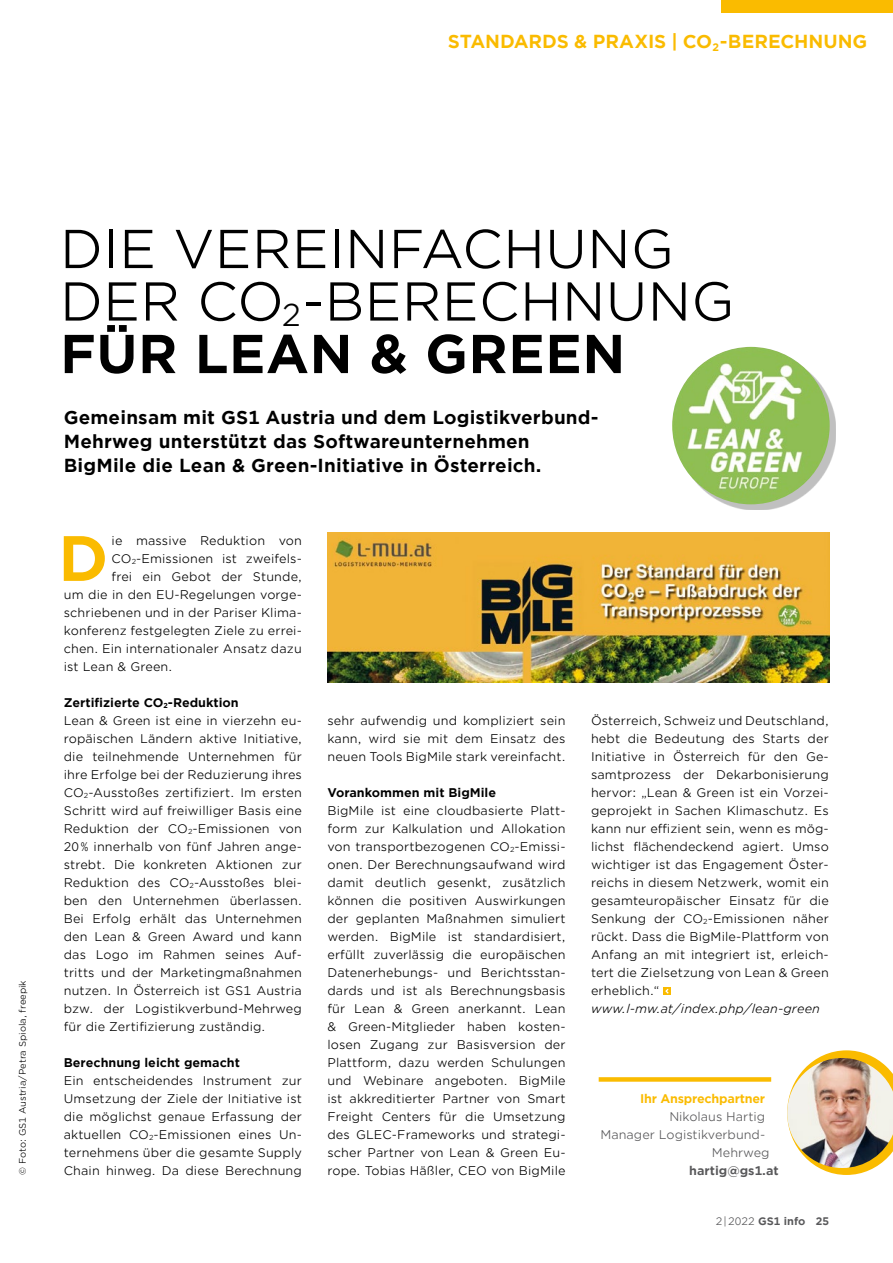
<style>
.page{position:relative;width:893px;height:1263px;background:#fff}
.page>*{position:absolute;margin:0;border:0;box-sizing:border-box;transform-origin:0 0}
.LAUF{font:700 61.5px "Gotham Office";color:#fabb00}
.Titel{font:52.5px/52.5px "Gotham Office";color:#000}
.VORSPANN{font:700 18px/24px "Gotham Office";letter-spacing:.01em;color:#000}
.t1{font:700 18px "Gotham Office";letter-spacing:-.005em;color:#fabb00}
.LAUF-2{font:12px/18px "Gotham Office";letter-spacing:.01em;color:#000;text-align:justify}
.ZWITI{font:700 12px "Gotham Office";color:#000}
.LAUF-3{font:12px/18px "Gotham Office";color:#58585a}
.LAUF-4{font:italic 12px "Gotham Office";letter-spacing:.01em;color:#000}
.LAUF-5{font:700 12px "Gotham Office";color:#000}
.Ansprechpartner{font:700 12px "Gotham Office";letter-spacing:-.02em;color:#fabb00}
.LAUF-6{font:700 12px "Gotham Office";color:#58585a}
.t2{font:700 10.5px "Gotham Office";color:#58585a}
.t3{font:9px "Gotham Office";color:#000}
.s1{font-weight:700}
.s2{font-weight:400}
</style>
<div class="page">
<div style="left:663px;top:987px;width:8px;height:8px;background:#fabb00"></div>
<svg style="left:665px;top:988px;width:4px;height:6px"></svg>
<svg style="left:818px;top:1050px;width:57px;height:125px"></svg>
<img style="left:787px;top:1058px;width:106px;height:110px">
<div style="left:678px;top:353px;width:158px;height:157px;background:#000;opacity:.25"></div>
<img style="left:672px;top:347px;width:158px;height:157px;border-radius:79px">
<div style="left:599px;top:1077px;width:172px;height:5px;background:#fabb00"></div>
<div style="left:721px;top:0;width:172px;height:13px;background:#fabb00"></div>
<img style="left:327px;top:533px;width:502px;height:150px">
<p class="t1" style="left:448px;top:29px;width:421px">STANDARDS &amp; PRAXIS | CO<sub>2</sub>-BERECHNUNG</p>
<p class="t3" style="left:16px;top:1175px;width:196px;rotate:-90deg">© Foto: GS1 Austria/Petra Spiola, freepik</p>
<p class="Titel" style="left:60px;top:221px;width:676px">DIE VEREINFACHUNG<br>DER CO<sub>2</sub>-BERECHNUNG<br><span class="s1">FÜR LEAN &amp; GREEN</span></p>
<p class="VORSPANN" style="left:64px;top:405px;width:536px">Gemeinsam mit GS1 Austria und dem Logistikverbund-<br>Mehrweg unterstützt das Softwareunternehmen<br>BigMile die Lean &amp; Green-Initiative in Österreich.</p>
<p class="LAUF" style="left:58px;top:516px;width:52px">D</p>
<p class="LAUF-2" style="left:112px;top:531px;width:192px">ie massive Reduktion von</p>
<p class="LAUF-2" style="left:112px;top:549px;width:192px">CO<sub>2</sub>-Emissionen ist zweifels-</p>
<p class="LAUF-2" style="left:112px;top:567px;width:192px">frei ein Gebot der Stunde,</p>
<p class="LAUF-2" style="left:64px;top:585px;width:240px">um die in den EU-Regelungen vorge-</p>
<p class="LAUF-2" style="left:64px;top:603px;width:240px">schriebenen und in der Pariser Klima-</p>
<p class="LAUF-2" style="left:64px;top:621px;width:240px">konferenz festgelegten Ziele zu errei-</p>
<p class="LAUF-2" style="left:64px;top:639px;width:240px">chen. Ein internationaler Ansatz dazu</p>
<p class="LAUF-2" style="left:64px;top:657px;width:110px">ist Lean &amp; Green.</p>
<p class="ZWITI" style="left:64px;top:694px;width:177px">Zertifizierte CO<sub>2</sub>-Reduktion</p>
<p class="LAUF-2" style="left:64px;top:711px;width:240px">Lean &amp; Green ist eine in vierzehn eu&shy;ropäischen Ländern aktive Initiative, die teilnehmende Unternehmen für ihre Erfolge bei der Reduzierung ihres CO<sub>2</sub>-Ausstoßes zertifiziert. Im ersten Schritt wird auf freiwilliger Basis eine Reduktion der CO<sub>2</sub>-Emissionen von 20% innerhalb von fünf Jahren ange&shy;strebt. Die konkreten Aktionen zur Reduktion des CO<sub>2</sub>-Ausstoßes blei&shy;ben den Unternehmen überlassen.<br>Bei Erfolg erhält das Unternehmen den Lean &amp; Green Award und kann das Logo im Rahmen seines Auf&shy;tritts und der Marketingmaßnahmen nutzen. In Österreich ist GS1 Austria bzw. der Logistikverbund-Mehrweg für die Zertifizierung zuständig.</p>
<p class="ZWITI" style="left:64px;top:1054px;width:178px">Berechnung leicht gemacht</p>
<p class="LAUF-2" style="left:64px;top:1071px;width:240px">Ein entscheidendes Instrument zur Umsetzung der Ziele der Initiative ist die möglichst genaue Erfassung der aktuellen CO<sub>2</sub>-Emissionen eines Un&shy;ternehmens über die gesamte Supply Chain hinweg. Da diese Berechnung</p>
<p class="LAUF-2" style="left:327px;top:711px;width:240px">sehr aufwendig und kompliziert sein kann, wird sie mit dem Einsatz des neuen Tools BigMile stark vereinfacht.</p>
<p class="LAUF-5" style="left:327px;top:784px;width:170px">Vorankommen mit BigMile</p>
<p class="LAUF-2" style="left:327px;top:801px;width:240px">BigMile ist eine cloudbasierte Platt&shy;form zur Kalkulation und Allokation von transportbezogenen CO<sub>2</sub>-Emissi&shy;onen. Der Berechnungsaufwand wird damit deutlich gesenkt, zusätzlich können die positiven Auswirkungen der geplanten Maßnahmen simuliert werden. BigMile ist standardisiert, erfüllt zuverlässig die europäischen Datenerhebungs- und Berichtsstan&shy;dards und ist als Berechnungsbasis für Lean &amp; Green anerkannt. Lean &amp; Green-Mitglieder haben kosten&shy;losen Zugang zur Basisversion der Plattform, dazu werden Schulungen und Webinare angeboten. BigMile ist akkreditierter Partner von Smart Freight Centers für die Umsetzung des GLEC-Frameworks und strategi&shy;scher Partner von Lean &amp; Green Eu&shy;rope. Tobias Häßler, CEO von BigMile</p>
<p class="LAUF-2" style="left:591px;top:711px;width:239px">Österreich, Schweiz und Deutschland, hebt die Bedeutung des Starts der Initiative in Österreich für den Ge&shy;samtprozess der Dekarbonisierung hervor: „Lean &amp; Green ist ein Vorzei&shy;geprojekt in Sachen Klimaschutz. Es kann nur effizient sein, wenn es mög&shy;lichst flächendeckend agiert. Umso wichtiger ist das Engagement Öster&shy;reichs in diesem Netzwerk, womit ein gesamteuropäischer Einsatz für die Senkung der CO<sub>2</sub>-Emissionen näher rückt. Dass die BigMile-Plattform von Anfang an mit integriert ist, erleich&shy;tert die Zielsetzung von Lean &amp; Green erheblich.“</p>
<p class="LAUF-4" style="left:591px;top:1000px;width:230px">www.l-mw.at/index.php/lean-green</p>
<p class="Ansprechpartner" style="left:640px;top:1090px;width:126px">Ihr Ansprechpartner</p>
<p class="LAUF-3" style="left:669px;top:1107px;width:97px">Nikolaus Hartig</p>
<p class="LAUF-3" style="left:712px;top:1125px;width:59px;text-indent:-111px">Manager Logistikverbund-<br>Mehrweg</p>
<p class="LAUF-6" style="left:689px;top:1162px;width:91px">hartig@gs1.at</p>
<p class="t2" style="left:716px;top:1213px;width:115px"><span class="s2">2|2022</span> GS1 info 25</p>
</div>
